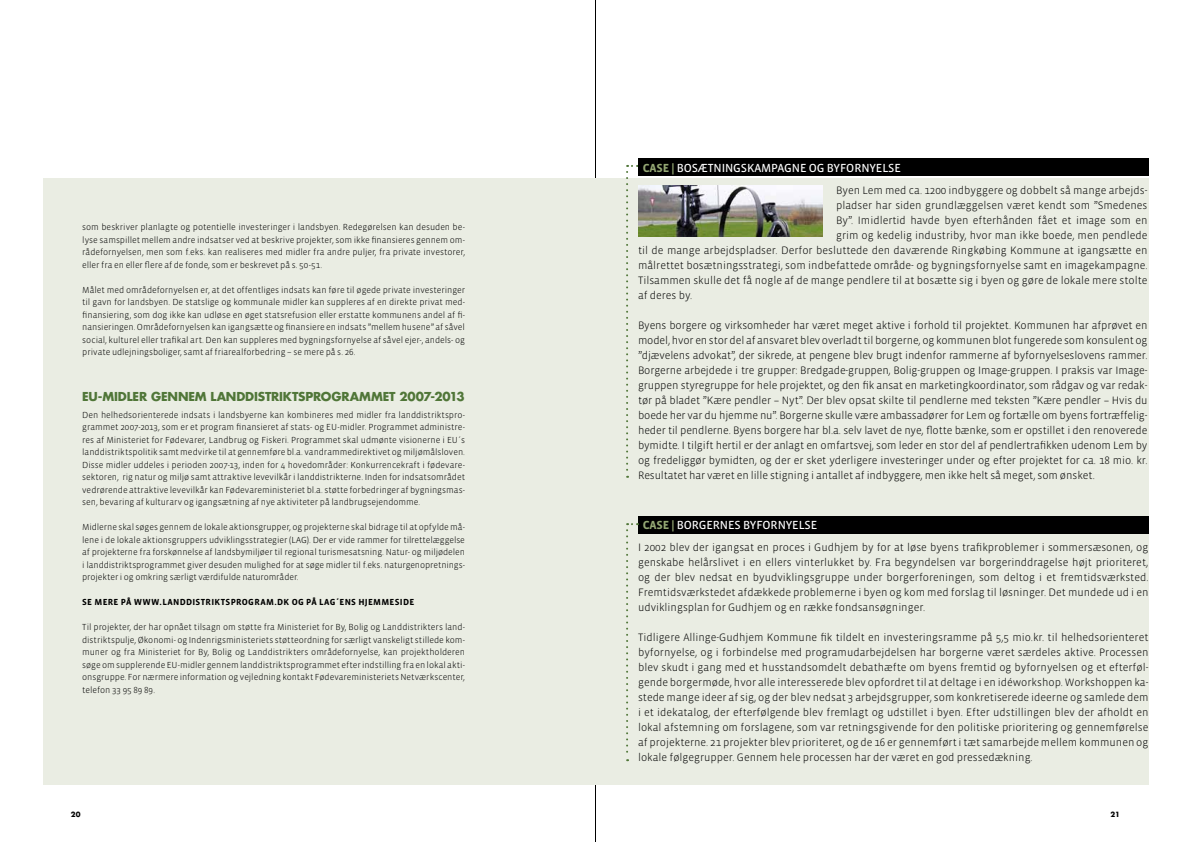
<style>
.page{position:relative;width:1191px;height:842px;background:#fff}
.page>*{position:absolute;margin:0;border:0;box-sizing:border-box;transform-origin:0 0}
.t1{font:12px "Vista Sans OT";letter-spacing:-.01em;color:#fff}
.t2{font:700 12px "Futura";letter-spacing:-.01em;color:#507638}
.t3{font:700 12px "Vista Sans OT";color:#94a773}
.t4{font:300 11px/15px "Vista Sans OT";color:#000;text-align:justify}
.t5{font:300 9px/12.5px "Vista Sans OT";letter-spacing:-.005em;color:#000;text-align:justify}
.t6{font:700 9px "Vista Sans OT";letter-spacing:.03em;color:#000}
.t7{font:700 7px "Futura";color:#000}
.s1{font-weight:700;color:#94a773}
</style>
<div class="page">
<hr style="left:595px;top:0;width:1px;height:842px;background:#000">
<div style="left:43px;top:179px;width:1105px;height:606px;background:#eaede3"></div>
<img style="left:638px;top:186px;width:184px;height:51px">
<svg style="left:626px;top:165px;width:12px;height:313px"></svg>
<div style="left:638px;top:158px;width:510px;height:18px;background:#000"></div>
<div style="left:638px;top:516px;width:510px;height:18px;background:#000"></div>
<svg style="left:626px;top:523px;width:12px;height:238px"></svg>
<p class="t5" style="left:82px;top:221px;width:384px">som beskriver planlagte og potentielle investeringer i landsbyen. Redegørelsen kan desuden be&shy;lyse samspillet mellem andre indsatser ved at beskrive projekter, som ikke finansieres gennem om&shy;rådefornyelsen, men som f.eks. kan realiseres med midler fra andre puljer, fra private investorer, eller fra en eller flere af de fonde, som er beskrevet på s. 50-51.</p>
<p class="t5" style="left:82px;top:283px;width:384px">Målet med områdefornyelsen er, at det offentliges indsats kan føre til øgede private investeringer til gavn for landsbyen. De statslige og kommunale midler kan suppleres af en direkte privat med&shy;finansiering, som dog ikke kan udløse en øget statsrefusion eller erstatte kommunens andel af fi&shy;nansieringen. Områdefornyelsen kan igangsætte og finansiere en indsats ”mellem husene” af såvel social, kulturel eller trafikal art. Den kan suppleres med bygningsfornyelse af såvel ejer-, andels- og private udlejningsboliger, samt af friarealforbedring – se mere på s. 26.</p>
<p class="t2" style="left:82px;top:388px;width:384px">EU-MIDLER GENNEM LANDDISTRIKTSPROGRAMMET 2007-2013</p>
<p class="t5" style="left:82px;top:408px;width:384px">Den helhedsorienterede indsats i landsbyerne kan kombineres med midler fra landdistriktspro&shy;grammet 2007-2013, som er et program finansieret af stats- og EU-midler. Programmet administre&shy;res af Ministeriet for Fødevarer, Landbrug og Fiskeri. Programmet skal udmønte visionerne i EU´s landdistriktspolitik samt medvirke til at gennemføre bl.a. vandrammedirektivet og miljømålsloven.<br>Disse midler uddeles i perioden 2007-13, inden for 4 hovedområder: Konkurrencekraft i fødevare&shy;sektoren, rig natur og miljø samt attraktive levevilkår i landdistrikterne. Inden for indsatsområdet vedrørende attraktive levevilkår kan Fødevareministeriet bl.a. støtte forbedringer af bygningsmas&shy;sen, bevaring af kulturarv og igangsætning af nye aktiviteter på landbrugsejendomme.</p>
<p class="t5" style="left:82px;top:521px;width:384px">Midlerne skal søges gennem de lokale aktionsgrupper, og projekterne skal bidrage til at opfylde må&shy;lene i de lokale aktionsgruppers udviklingsstrategier (LAG). Der er vide rammer for tilrettelæggelse af projekterne fra forskønnelse af landsbymiljøer til regional turismesatsning. Natur- og miljødelen i landdistriktsprogrammet giver desuden mulighed for at søge midler til f.eks. naturgenopretnings&shy;projekter i og omkring særligt værdifulde naturområder.</p>
<p class="t6" style="left:82px;top:597px;width:19px">SE MERE</p>
<p class="t6" style="left:121px;top:597px;width:49px">PÅ WWW.LANDDISTRIKTSPROGRAM</p>
<p class="t6" style="left:274px;top:597px;width:72px">.DK OG PÅ LAG´ENS</p>
<p class="t6" style="left:358px;top:597px;width:17px">HJEMMESIDE</p>
<p class="t5" style="left:82px;top:621px;width:384px">Til projekter, der har opnået tilsagn om støtte fra Ministeriet for By, Bolig og Landdistrikters land&shy;distriktspulje, Økonomi- og Indenrigsministeriets støtteordning for særligt vanskeligt stillede kom&shy;muner og fra Ministeriet for By, Bolig og Landdistrikters områdefornyelse, kan projektholderen søge om supplerende EU-midler gennem landdistriktsprogrammet efter indstilling fra en lokal akti&shy;onsgruppe. For nærmere information og vejledning kontakt Fødevareministeriets Netværkscenter, telefon 33 95 89 89.</p>
<p class="t3" style="left:642px;top:161px;width:15px">CASE</p>
<p class="t1" style="left:671px;top:161px;width:212px"><span class="s1">|</span> BOSÆTNI NGSKAMPAGNE OG BYFO RNYELSE</p>
<p class="t4" style="left:836px;top:183px;width:313px">Byen Lem med ca. 1200 indbyggere og dobbelt så mange arbejds-</p>
<p class="t4" style="left:836px;top:198px;width:313px">pladser har siden grundlæggelsen været kendt som ”Smedenes</p>
<p class="t4" style="left:836px;top:213px;width:313px">By”. Imidlertid havde byen efterhånden fået et image som en</p>
<p class="t4" style="left:836px;top:228px;width:313px">grim og kedelig industriby, hvor man ikke boede, men pendlede</p>
<p class="t4" style="left:638px;top:243px;width:511px">til de mange arbejdspladser. Derfor besluttede den daværende Ringkøbing Kommune at igangsætte en</p>
<p class="t4" style="left:638px;top:258px;width:511px">målrettet bosætningsstrategi, som indbefattede område- og bygningsfornyelse samt en imagekampagne.</p>
<p class="t4" style="left:638px;top:273px;width:511px">Tilsammen skulle det få nogle af de mange pendlere til at bosætte sig i byen og gøre de lokale mere stolte</p>
<p class="t4" style="left:638px;top:288px;width:56px">af deres by.</p>
<p class="t4" style="left:638px;top:318px;width:511px">Byens borgere og virksomheder har været meget aktive i forhold til projektet. Kommunen har afprøvet en model, hvor en stor del af ansvaret blev overladt til borgerne, og kommunen blot fungerede som konsulent og ”djævelens advokat”, der sikrede, at pengene blev brugt indenfor rammerne af byfornyelseslovens rammer.<br>Borgerne arbejdede i tre grupper: Bredgade-gruppen, Bolig-gruppen og Image-gruppen. I praksis var Image&shy;gruppen styregruppe for hele projektet, og den fik ansat en marketingkoordinator, som rådgav og var redak&shy;tør på bladet ”Kære pendler – Nyt”. Der blev opsat skilte til pendlerne med teksten ”Kære pendler – Hvis du boede her var du hjemme nu”. Borgerne skulle være ambassadører for Lem og fortælle om byens fortræffelig&shy;heder til pendlerne. Byens borgere har bl.a. selv lavet de nye, flotte bænke, som er opstillet i den renoverede bymidte. I tilgift hertil er der anlagt en omfartsvej, som leder en stor del af pendlertrafikken udenom Lem by og fredeliggør bymidten, og der er sket yderligere investeringer under og efter projektet for ca. 18 mio. kr.<br>Resultatet har været en lille stigning i antallet af indbyggere, men ikke helt så meget, som ønsket.</p>
<p class="t3" style="left:642px;top:519px;width:15px">CASE</p>
<p class="t1" style="left:671px;top:519px;width:128px"><span class="s1">|</span> BORGERNES BYFORNYELSE</p>
<p class="t4" style="left:638px;top:540px;width:512px">I 2002 blev der igangsat en proces i Gudhjem by for at løse byens trafikproblemer i sommersæsonen, og genskabe helårslivet i en ellers vinterlukket by. Fra begyndelsen var borgerinddragelse højt prioriteret, og der blev nedsat en byudviklingsgruppe under borgerforeningen, som deltog i et fremtidsværksted.<br>Fremtidsværkstedet afdækkede problemerne i byen og kom med forslag til løsninger. Det mundede ud i en udviklingsplan for Gudhjem og en række fondsansøgninger.</p>
<p class="t4" style="left:638px;top:630px;width:512px">Tidligere Allinge-Gudhjem Kommune fik tildelt en investeringsramme på 5,5 mio.kr. til helhedsorienteret byfornyelse, og i forbindelse med programudarbejdelsen har borgerne været særdeles aktive. Processen blev skudt i gang med et husstandsomdelt debathæfte om byens fremtid og byfornyelsen og et efterføl&shy;gende borgermøde, hvor alle interesserede blev opfordret til at deltage i en idéworkshop. Workshoppen ka&shy;stede mange ideer af sig, og der blev nedsat 3 arbejdsgrupper, som konkretiserede ideerne og samlede dem i et idekatalog, der efterfølgende blev fremlagt og udstillet i byen. Efter udstillingen blev der afholdt en lokal afstemning om forslagene, som var retningsgivende for den politiske prioritering og gennemførelse af projekterne. 21 projekter blev prioriteret, og de 16 er gennemført i tæt samarbejde mellem kommunen og lokale følgegrupper. Gennem hele processen har der været en god pressedækning.</p>
<p class="t7" style="left:71px;top:810px;width:11px">20</p>
<p class="t7" style="left:1110px;top:810px;width:11px">21</p>
</div>
